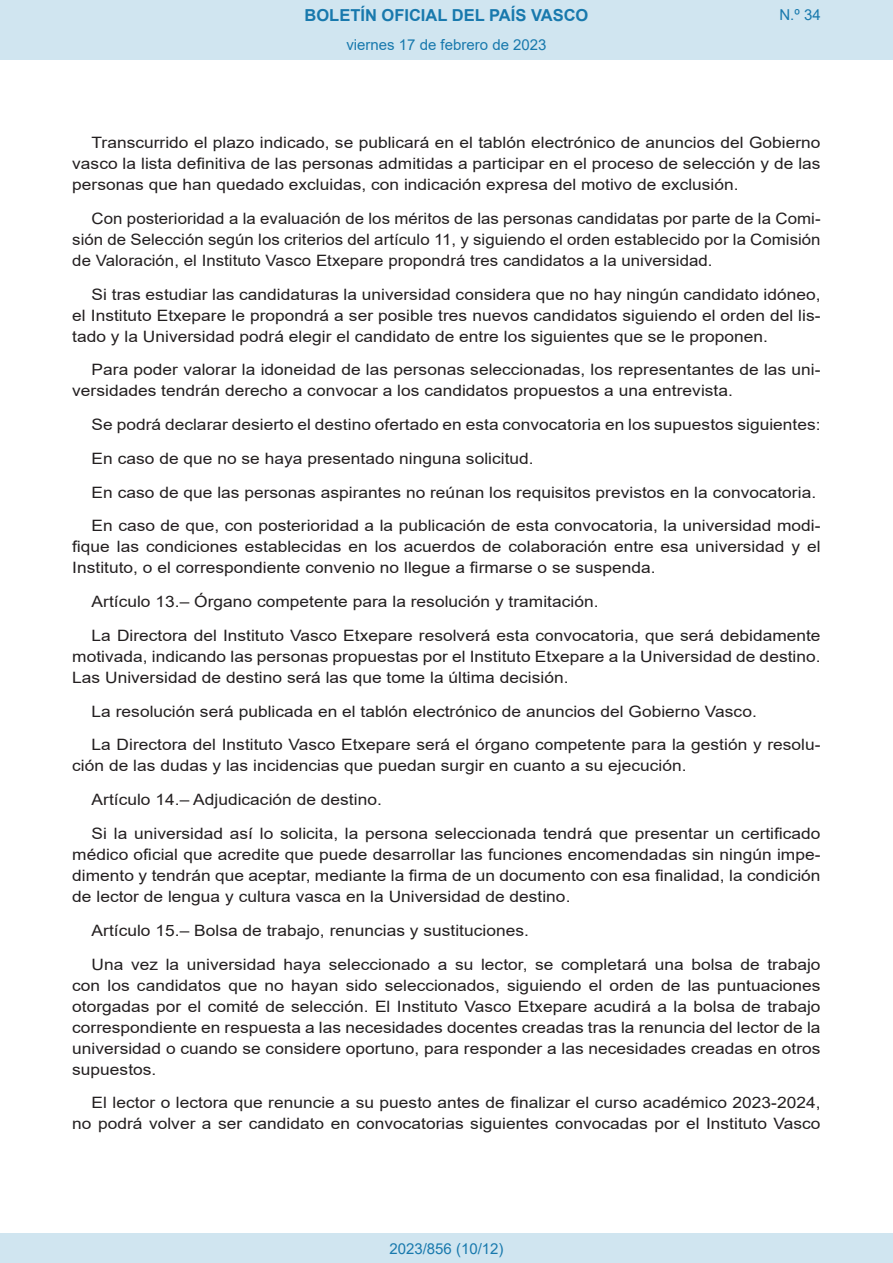
<style>
.page{position:relative;width:893px;height:1263px;background:#fff}
.page>*{position:absolute;margin:0;border:0;box-sizing:border-box;transform-origin:0 0}
.t1{font:700 16.5px "Arial";color:#1879ad}
.BOPVDetalle{font:15.6px/21px "Arial";color:#231f20;text-align:justify;scale:1.11 1}
.BOPVDetalle-2{font:15.6px/21px "Arial";color:#231f20;text-align:justify;scale:1.07 1}
.Paginacion_Centro{font:15px "Arial";color:#1879ad}
</style>
<div class="page">
<div style="left:0;top:0;width:893px;height:60px;background:#d0e5f0"></div>
<div style="left:0;top:1233px;width:893px;height:30px;background:#d0e5f0"></div>
<p class="t1" style="left:305px;top:3px;width:285px">BOLETÍN OFICIAL DEL PAÍS VASCO</p>
<p class="Paginacion_Centro" style="left:346px;top:35px;width:202px">viernes 17 de febrero de 2023</p>
<p class="Paginacion_Centro" style="left:779px;top:5px;width:43px">N.º 34</p>
<p class="BOPVDetalle" style="left:72px;top:132px;width:676px;text-indent:19px">Transcurrido el plazo indicado, se publicará en el tablón electrónico de anuncios del Gobierno vasco la lista definitiva de las personas admitidas a participar en el proceso de selección y de las personas que han quedado excluidas, con indicación expresa del motivo de exclusión.</p>
<p class="BOPVDetalle-2" style="left:72px;top:208px;width:701px;text-indent:19px">Con posterioridad a la evaluación de los méritos de las personas candidatas por parte de la Comi&shy;sión de Selección según los criterios del artículo 11, y siguiendo el orden establecido por la Comisión de Valoración, el Instituto Vasco Etxepare propondrá tres candidatos a la universidad.</p>
<p class="BOPVDetalle" style="left:72px;top:284px;width:676px;text-indent:19px">Si tras estudiar las candidaturas la universidad considera que no hay ningún candidato idóneo, el Instituto Etxepare le propondrá a ser posible tres nuevos candidatos siguiendo el orden del lis&shy;tado y la Universidad podrá elegir el candidato de entre los siguientes que se le proponen.</p>
<p class="BOPVDetalle" style="left:72px;top:359px;width:676px;text-indent:19px">Para poder valorar la idoneidad de las personas seleccionadas, los representantes de las uni&shy;versidades tendrán derecho a convocar a los candidatos propuestos a una entrevista.</p>
<p class="BOPVDetalle" style="left:92px;top:414px;width:658px">Se podrá declarar desierto el destino ofertado en esta convocatoria en los supuestos siguientes:</p>
<p class="BOPVDetalle" style="left:92px;top:448px;width:400px">En caso de que no se haya presentado ninguna solicitud.</p>
<p class="BOPVDetalle" style="left:92px;top:482px;width:654px">En caso de que las personas aspirantes no reúnan los requisitos previstos en la convocatoria.</p>
<p class="BOPVDetalle" style="left:72px;top:515px;width:676px;text-indent:19px">En caso de que, con posterioridad a la publicación de esta convocatoria, la universidad modi&shy;fique las condiciones establecidas en los acuerdos de colaboración entre esa universidad y el Instituto, o el correspondiente convenio no llegue a firmarse o se suspenda.</p>
<p class="BOPVDetalle" style="left:92px;top:591px;width:458px">Artículo 13.– Órgano competente para la resolución y tramitación.</p>
<p class="BOPVDetalle" style="left:72px;top:625px;width:676px;text-indent:19px">La Directora del Instituto Vasco Etxepare resolverá esta convocatoria, que será debidamente motivada, indicando las personas propuestas por el Instituto Etxepare a la Universidad de destino.<br>Las Universidad de destino será las que tome la última decisión.</p>
<p class="BOPVDetalle" style="left:92px;top:701px;width:601px">La resolución será publicada en el tablón electrónico de anuncios del Gobierno Vasco.</p>
<p class="BOPVDetalle" style="left:72px;top:734px;width:676px;text-indent:19px">La Directora del Instituto Vasco Etxepare será el órgano competente para la gestión y resolu&shy;ción de las dudas y las incidencias que puedan surgir en cuanto a su ejecución.</p>
<p class="BOPVDetalle" style="left:92px;top:789px;width:263px">Artículo 14.– Adjudicación de destino.</p>
<p class="BOPVDetalle" style="left:72px;top:823px;width:676px;text-indent:19px">Si la universidad así lo solicita, la persona seleccionada tendrá que presentar un certificado médico oficial que acredite que puede desarrollar las funciones encomendadas sin ningún impe&shy;dimento y tendrán que aceptar, mediante la firma de un documento con esa finalidad, la condición de lector de lengua y cultura vasca en la Universidad de destino.</p>
<p class="BOPVDetalle" style="left:92px;top:920px;width:395px">Artículo 15.– Bolsa de trabajo, renuncias y sustituciones.</p>
<p class="BOPVDetalle" style="left:72px;top:953px;width:676px;text-indent:19px">Una vez la universidad haya seleccionado a su lector, se completará una bolsa de trabajo con los candidatos que no hayan sido seleccionados, siguiendo el orden de las puntuaciones otorgadas por el comité de selección. El Instituto Vasco Etxepare acudirá a la bolsa de trabajo correspondiente en respuesta a las necesidades docentes creadas tras la renuncia del lector de la universidad o cuando se considere oportuno, para responder a las necesidades creadas en otros supuestos.</p>
<p class="BOPVDetalle" style="left:72px;top:1092px;width:676px;text-align:right">El lector o lectora que renuncie a su puesto antes de finalizar el curso académico 2023-2024, no podrá volver a ser candidato en convocatorias siguientes convocadas por el Instituto Vasco</p>
<p class="Paginacion_Centro" style="left:389px;top:1238px;width:116px">2023/856 (10/12)</p>
</div>
